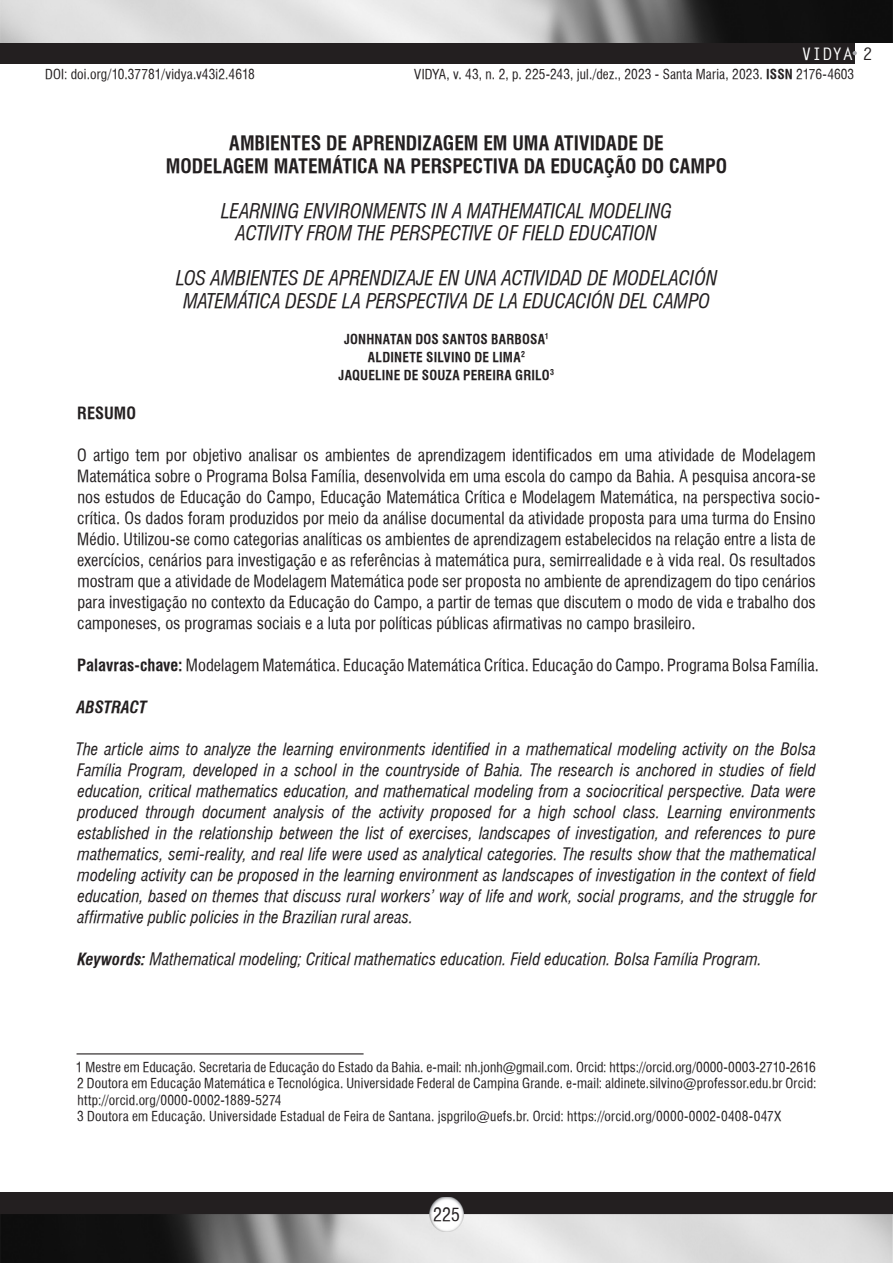
<style>
.page{position:relative;width:893px;height:1263px;background:#fff}
.page>*{position:absolute;margin:0;border:0;box-sizing:border-box;transform-origin:0 0}
.t1{font:italic condensed 19.5px/22.5px "Halvett";color:#231f20;text-align:center}
.t2{font:700 condensed 19.5px/22.5px "Halvett";color:#231f20;text-align:center}
.t3{font:18px "Halvett Condensed";color:#231f20}
.t4{font:700 17.25px "Letter Gothic Std";color:#fff}
.t5{font:16.5px/21px "Halvett Condensed";letter-spacing:.005em;color:#231f20}
.t6{font:italic condensed 16.5px/21px "Halvett";letter-spacing:.005em;color:#231f20;text-align:justify}
.t7{font:italic 700 condensed 16.5px "Halvett";letter-spacing:-.01em;color:#231f20}
.t8{font:700 condensed 16.5px "Halvett";letter-spacing:.005em;color:#231f20}
.t9{font:13.5px/16.5px "Halvett Condensed";letter-spacing:.015em;color:#231f20}
.t10{font:700 condensed 13.5px/18px "Halvett";letter-spacing:.015em;color:#231f20;text-align:center}
.s1{color:#231f20}
.s2{font-family:"Halvett";font-weight:700;font-stretch:condensed}
.s3{font-weight:700}
</style>
<div class="page">
<div style="left:0;top:0;width:855px;height:64px;background:#231f20"></div>
<img style="left:0;top:0;width:893px;height:43px">
<svg style="left:853px;top:51px;width:4px;height:4px"></svg>
<div style="left:0;top:1193px;width:893px;height:70px;background:#231f20"></div>
<img style="left:0;top:1214px;width:893px;height:49px">
<img style="left:429px;top:1197px;width:34px;height:34px">
<hr style="left:77px;top:1053px;width:287px;height:1px;background:#231f20">
<p class="t4" style="left:801px;top:44px;width:73px">VIDYA <span class="s1">2</span></p>
<p class="t9" style="left:45px;top:66px;width:211px">DOI: doi.org/10.37781/vidya.v43i2.4618</p>
<p class="t9" style="left:414px;top:66px;width:441px">VIDYA, v. 43, n. 2, p. 225-243, jul./dez., 2023 - Santa Maria, 2023. <span class="s2">ISSN</span> 2176-4603</p>
<p class="t2" style="left:166px;top:132px;width:563px">AMBIENTES DE APRENDIZAGEM EM UMA ATIVIDADE DE<br>MODELAGEM MATEMÁTICA NA PERSPECTIVA DA EDUCAÇÃO DO CAMPO</p>
<p class="t1" style="left:221px;top:200px;width:452px">LEARNING ENVIRONMENTS IN A MATHEMATICAL MODELING<br>ACTIVITY FROM THE PERSPECTIVE OF FIELD EDUCATION</p>
<p class="t1" style="left:176px;top:268px;width:543px">LOS AMBIENTES DE APRENDIZAJE EN UNA ACTIVIDAD DE MODELACIÓN<br>MATEMÁTICA DESDE LA PERSPECTIVA DE LA EDUCACIÓN DEL CAMPO</p>
<p class="t10" style="left:339px;top:330px;width:217px">JONHNATAN DOS SANTOS BARBOSA<sup>1<br></sup>ALDINETE SILVINO DE LIMA<sup>2<br></sup>JAQUELINE DE SOUZA PEREIRA GRILO<sup>3</sup></p>
<p class="t8" style="left:77px;top:403px;width:60px">RESUMO</p>
<p class="t5" style="left:77px;top:444px;width:744px">O artigo tem por objetivo analisar os ambientes de aprendizagem identificados em uma atividade de Modelagem Matemática sobre o Programa Bolsa Família, desenvolvida em uma escola do campo da Bahia. A pesquisa ancora-se nos estudos de Educação do Campo, Educação Matemática Crítica e Modelagem Matemática, na perspectiva socio&shy;crítica. Os dados foram produzidos por meio da análise documental da atividade proposta para uma turma do Ensino Médio. Utilizou-se como categorias analíticas os ambientes de aprendizagem estabelecidos na relação entre a lista de exercícios, cenários para investigação e as referências à matemática pura, semirrealidade e à vida real. Os resultados mostram que a atividade de Modelagem Matemática pode ser proposta no ambiente de aprendizagem do tipo cenários para investigação no contexto da Educação do Campo, a partir de temas que discutem o modo de vida e trabalho dos camponeses, os programas sociais e a luta por políticas públicas afirmativas no campo brasileiro.</p>
<p class="t5" style="left:77px;top:654px;width:743px"><span class="s2">Palavras-chave:</span> Modelagem Matemática. Educação Matemática Crítica. Educação do Campo. Programa Bolsa Família.</p>
<p class="t7" style="left:77px;top:699px;width:72px">ABSTRACT</p>
<p class="t6" style="left:76px;top:739px;width:742px">The article aims to analyze the learning environments identified in a mathematical modeling activity on the Bolsa Família Program, developed in a school in the countryside of Bahia. The research is anchored in studies of field education, critical mathematics education, and mathematical modeling from a sociocritical perspective. Data were produced through document analysis of the activity proposed for a high school class. Learning environments established in the relationship between the list of exercises, landscapes of investigation, and references to pure mathematics, semi-reality, and real life were used as analytical categories. The results show that the mathematical modeling activity can be proposed in the learning environment as landscapes of investigation in the context of field education, based on themes that discuss rural workers’ way of life and work, social programs, and the struggle for affirmative public policies in the Brazilian rural areas.</p>
<p class="t6" style="left:78px;top:949px;width:686px"><span class="s3">Keywords:</span> Mathematical modeling; Critical mathematics education. Field education. Bolsa Família Program.</p>
<p class="t9" style="left:76px;top:1059px;width:742px">1 Mestre em Educação. Secretaria de Educação do Estado da Bahia. e-mail: nh.jonh@gmail.com. Orcid: https://orcid.org/0000-0003-2710-2616<br>2 Doutora em Educação Matemática e Tecnológica. Universidade Federal de Campina Grande. e-mail: aldinete.silvino@professor.edu.br Orcid: http://orcid.org/0000-0002-1889-5274<br>3 Doutora em Educação. Universidade Estadual de Feira de Santana. jspgrilo@uefs.br. Orcid: https://orcid.org/0000-0002-0408-047X</p>
<p class="t3" style="left:433px;top:1205px;width:28px">225</p>
</div>
